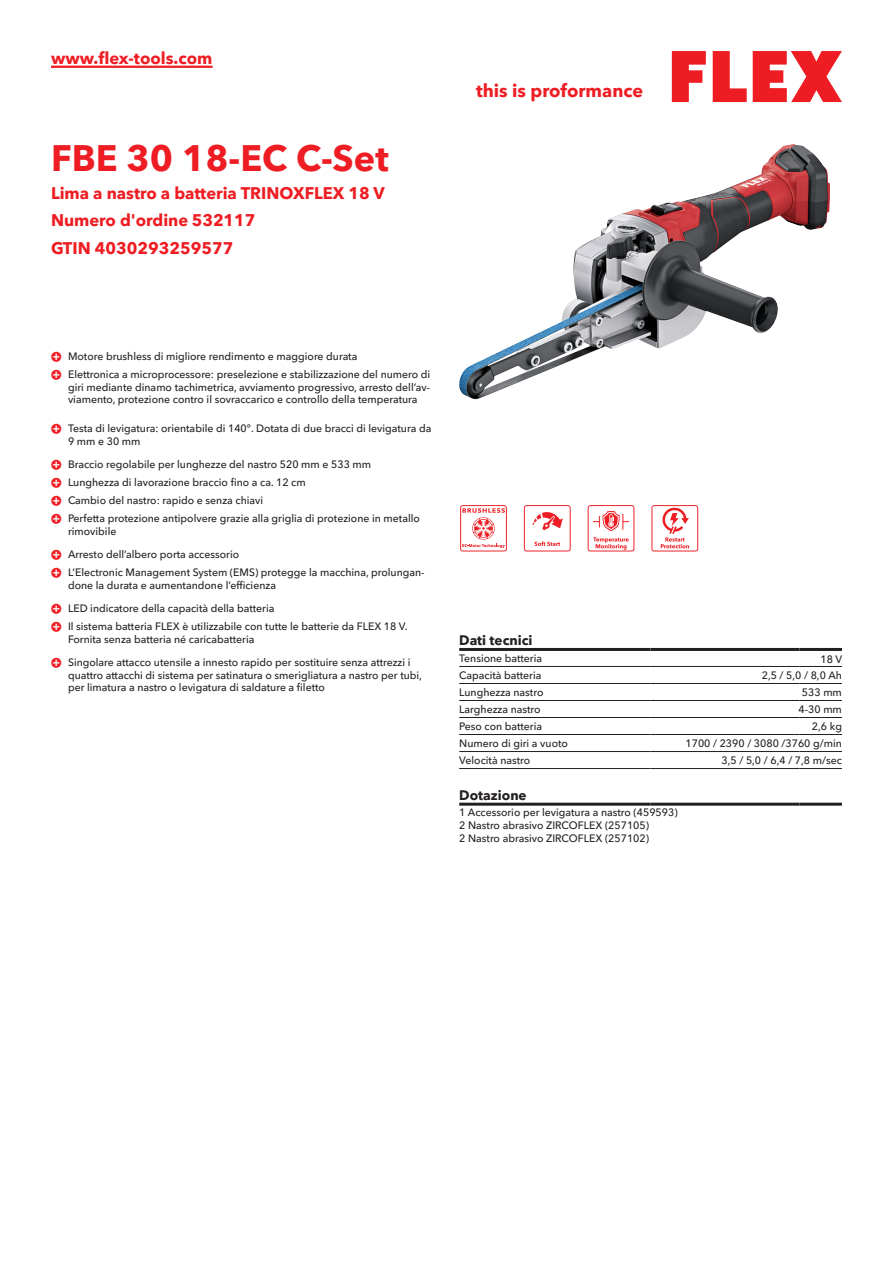
<style>
.page{position:relative;width:893px;height:1263px;background:#fff}
.page>*{position:absolute;margin:0;border:0;box-sizing:border-box;transform-origin:0 0}
.CB_AF_Product-name{font:700 36px "Avenir Next W1 G";color:#ee1d23}
.t1{font:700 18px "Avenir Next W1 G";color:#ee1d23}
.CB_AF_Product-short{font:700 16.5px "Avenir Next W1 G";color:#ee1d23}
.CB_AF_Order-number{font:700 16.5px "Avenir Next W1 G";color:#ee1d23}
.CB_AF_Table-headline{font:700 13.5px "Avenir Next W1 G";color:#231f20}
.CB_AF_Table-specific{font:500 10.5px/12.6px "Avenir Next W1 G";color:#231f20}
</style>
<div class="page">
<svg style="left:672px;top:51px;width:34px;height:51px"></svg>
<svg style="left:713px;top:51px;width:34px;height:51px"></svg>
<svg style="left:753px;top:51px;width:89px;height:51px"></svg>
<hr style="left:51px;top:66px;width:162px;height:2px;background:#ee1d23">
<img style="left:459px;top:144px;width:334px;height:255px">
<hr style="left:459px;top:666px;width:192px;height:1px;background:#231f20">
<hr style="left:651px;top:666px;width:148px;height:1px;background:#231f20">
<hr style="left:799px;top:666px;width:43px;height:1px;background:#231f20">
<hr style="left:459px;top:683px;width:192px;height:1px;background:#231f20">
<hr style="left:651px;top:683px;width:148px;height:1px;background:#231f20">
<hr style="left:799px;top:683px;width:43px;height:1px;background:#231f20">
<hr style="left:459px;top:700px;width:192px;height:1px;background:#231f20">
<hr style="left:651px;top:700px;width:148px;height:1px;background:#231f20">
<hr style="left:799px;top:700px;width:43px;height:1px;background:#231f20">
<hr style="left:459px;top:717px;width:192px;height:1px;background:#231f20">
<hr style="left:651px;top:717px;width:148px;height:1px;background:#231f20">
<hr style="left:799px;top:717px;width:43px;height:1px;background:#231f20">
<hr style="left:459px;top:734px;width:192px;height:1px;background:#231f20">
<hr style="left:651px;top:734px;width:148px;height:1px;background:#231f20">
<hr style="left:799px;top:734px;width:43px;height:1px;background:#231f20">
<hr style="left:459px;top:751px;width:192px;height:1px;background:#231f20">
<hr style="left:651px;top:751px;width:148px;height:1px;background:#231f20">
<hr style="left:799px;top:751px;width:43px;height:1px;background:#231f20">
<hr style="left:459px;top:768px;width:192px;height:1px;background:#231f20">
<hr style="left:651px;top:768px;width:148px;height:1px;background:#231f20">
<hr style="left:799px;top:768px;width:43px;height:1px;background:#231f20">
<hr style="left:459px;top:648px;width:192px;height:3px;background:#231f20">
<hr style="left:651px;top:648px;width:148px;height:3px;background:#231f20">
<hr style="left:799px;top:648px;width:43px;height:3px;background:#231f20">
<hr style="left:459px;top:803px;width:192px;height:3px;background:#231f20">
<hr style="left:651px;top:803px;width:148px;height:3px;background:#231f20">
<hr style="left:799px;top:803px;width:43px;height:3px;background:#231f20">
<svg style="left:460px;top:505px;width:47px;height:46px"></svg>
<svg style="left:524px;top:505px;width:47px;height:46px"></svg>
<svg style="left:588px;top:505px;width:46px;height:46px"></svg>
<svg style="left:651px;top:505px;width:47px;height:46px"></svg>
<h3 class="CB_AF_Product-short" style="left:51px;top:45px;width:163px">www.flex-tools.com</h3>
<p class="CB_AF_Product-name" style="left:51px;top:130px;width:339px">FBE 30 18-EC C-Set</p>
<p class="CB_AF_Product-short" style="left:51px;top:180px;width:335px">Lima a nastro a batteria TRINOXFLEX 18 V</p>
<p class="CB_AF_Order-number" style="left:51px;top:207px;width:206px">Numero d'ordine 532117</p>
<p class="CB_AF_Order-number" style="left:51px;top:235px;width:184px">GTIN 4030293259577</p>
<h2 class="t1" style="left:476px;top:77px;width:169px">this is proformance</h2>
<p class="CB_AF_Table-specific" style="left:68px;top:349px;width:291px">Motore brushless di migliore rendimento e maggiore durata</p>
<p class="CB_AF_Table-specific" style="left:68px;top:367px;width:364px;text-align:justify">Elettronica a microprocessore: preselezione e stabilizzazione del numero di giri mediante dinamo tachimetrica, avviamento progressivo, arresto dell’av&shy;viamento, protezione contro il sovraccarico e controllo della temperatura</p>
<p class="CB_AF_Table-specific" style="left:68px;top:421px;width:365px">Testa di levigatura: orientabile di 140°. Dotata di due bracci di levigatura da<br>9 mm e 30 mm</p>
<p class="CB_AF_Table-specific" style="left:68px;top:457px;width:305px">Braccio regolabile per lunghezze del nastro 520 mm e 533 mm</p>
<p class="CB_AF_Table-specific" style="left:68px;top:475px;width:239px">Lunghezza di lavorazione braccio fino a ca. 12 cm</p>
<p class="CB_AF_Table-specific" style="left:68px;top:493px;width:197px">Cambio del nastro: rapido e senza chiavi</p>
<p class="CB_AF_Table-specific" style="left:68px;top:511px;width:353px">Perfetta protezione antipolvere grazie alla griglia di protezione in metallo rimovibile</p>
<p class="CB_AF_Table-specific" style="left:68px;top:547px;width:173px">Arresto dell’albero porta accessorio</p>
<p class="CB_AF_Table-specific" style="left:68px;top:565px;width:358px">L’Electronic Management System (EMS) protegge la macchina, prolungan&shy;done la durata e aumentandone l’efficienza</p>
<p class="CB_AF_Table-specific" style="left:68px;top:601px;width:208px">LED indicatore della capacità della batteria</p>
<p class="CB_AF_Table-specific" style="left:68px;top:619px;width:341px">Il sistema batteria FLEX è utilizzabile con tutte le batterie da FLEX 18 V.<br>Fornita senza batteria né caricabatteria</p>
<p class="CB_AF_Table-specific" style="left:68px;top:655px;width:355px">Singolare attacco utensile a innesto rapido per sostituire senza attrezzi i quattro attacchi di sistema per satinatura o smerigliatura a nastro per tubi, per limatura a nastro o levigatura di saldature a filetto</p>
<p class="CB_AF_Table-headline" style="left:459px;top:630px;width:75px">Dati tecnici</p>
<p class="CB_AF_Table-specific" style="left:459px;top:651px;width:84px">Tensione batteria</p>
<p class="CB_AF_Table-specific" style="left:820px;top:652px;width:23px">18 V</p>
<p class="CB_AF_Table-specific" style="left:459px;top:668px;width:84px">Capacità batteria</p>
<p class="CB_AF_Table-specific" style="left:762px;top:668px;width:82px">2,5 / 5,0 / 8,0 Ah</p>
<p class="CB_AF_Table-specific" style="left:459px;top:685px;width:86px">Lunghezza nastro</p>
<p class="CB_AF_Table-specific" style="left:802px;top:685px;width:41px">533 mm</p>
<p class="CB_AF_Table-specific" style="left:459px;top:702px;width:83px">Larghezza nastro</p>
<p class="CB_AF_Table-specific" style="left:799px;top:702px;width:45px">4-30 mm</p>
<p class="CB_AF_Table-specific" style="left:459px;top:719px;width:84px">Peso con batteria</p>
<p class="CB_AF_Table-specific" style="left:812px;top:719px;width:32px">2,6 kg</p>
<p class="CB_AF_Table-specific" style="left:459px;top:736px;width:110px">Numero di giri a vuoto</p>
<p class="CB_AF_Table-specific" style="left:685px;top:736px;width:158px">1700 / 2390 / 3080 /3760 g/min</p>
<p class="CB_AF_Table-specific" style="left:459px;top:753px;width:73px">Velocità nastro</p>
<p class="CB_AF_Table-specific" style="left:721px;top:753px;width:122px">3,5 / 5,0 / 6,4 / 7,8 m/sec</p>
<p class="CB_AF_Table-headline" style="left:459px;top:784px;width:69px">Dotazione</p>
<p class="CB_AF_Table-specific" style="left:459px;top:805px;width:220px">1 Accessorio per levigatura a nastro (459593)<br>2 Nastro abrasivo ZIRCOFLEX (257105)<br>2 Nastro abrasivo ZIRCOFLEX (257102)</p>
</div>
